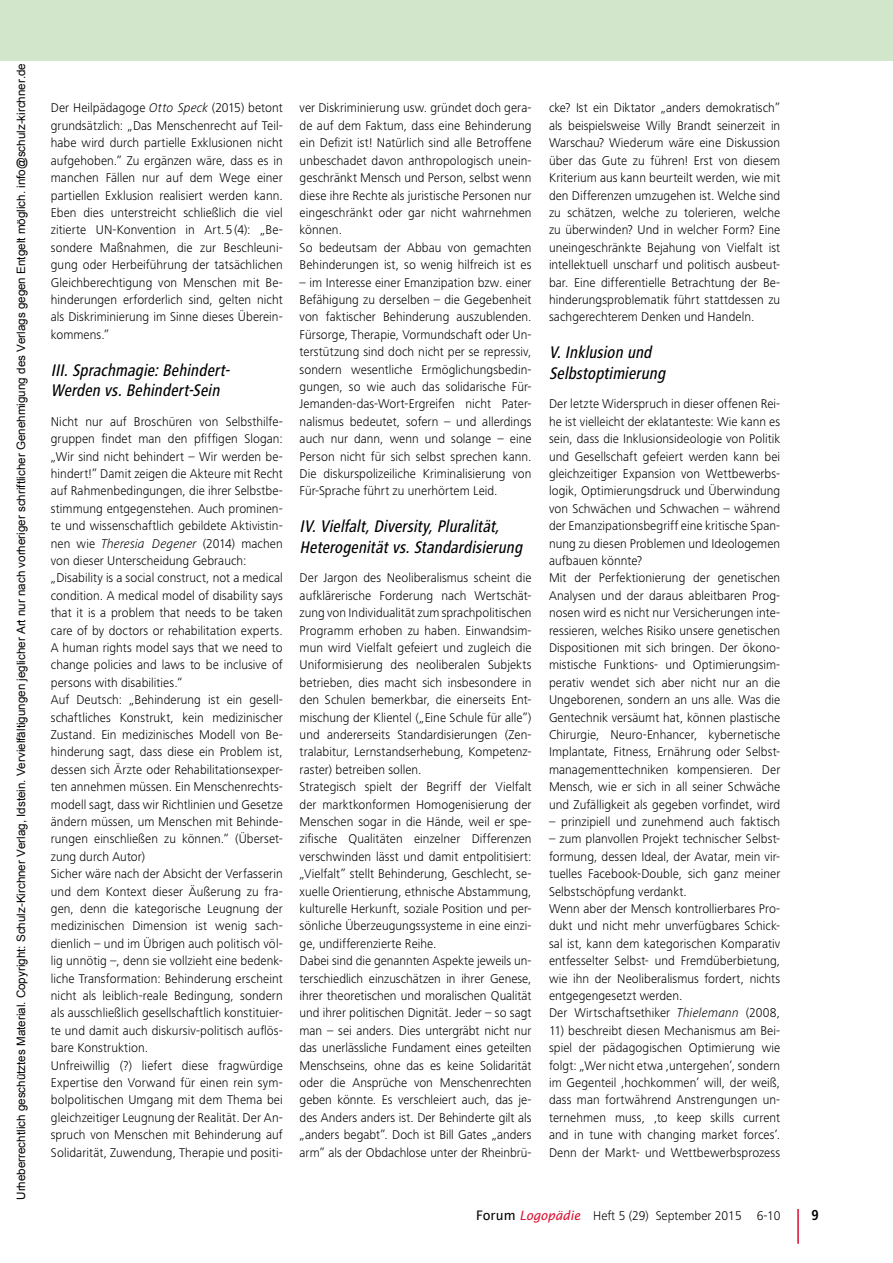
<style>
.page{position:relative;width:893px;height:1263px;background:#fff}
.page>*{position:absolute;margin:0;border:0;box-sizing:border-box;transform-origin:0 0}
.t1{font:italic 500 condensed 17.4px/20.2px "Frutiger Next LT";color:#000}
.t2{font:700 condensed 15px "Frutiger Next LT";color:#000}
.t3{font:300 13.2px/17.4px "Frutiger Next LT";letter-spacing:.005em;color:#000}
.t4{font:11.55px "Arial";color:#000}
.s1{font-style:italic}
.s2{font-family:"Lucida Sans Unicode";font-weight:400}
.s3{font-family:"Lucida Sans";font-weight:400;font-style:italic;font-size:12.75px;color:#db0c2f}
</style>
<div class="page">
<hr style="left:797px;top:1209px;width:2px;height:35px;background:#db0c2f">
<div style="left:0;top:0;width:893px;height:61px;background:#d1e6ca"></div>
<p class="t4" style="left:14px;top:1200px;width:1138px;rotate:-90deg">Urheberrechtlich geschütztes Material. Copyright: Schulz-Kirchner Verlag, Idstein. Vervielfältigungen jeglicher Art nur nach vorheriger schriftlicher Genehmigung des Verlags gegen Entgelt möglich. info@schulz-kirchner.de</p>
<p class="t3" style="left:51px;top:99px;width:233px;text-align:justify">Der Heilpädagoge <span class="s1">Otto Speck</span> (2015) betont grundsätzlich: „Das Menschenrecht auf Teil&shy;habe wird durch partielle Exklusionen nicht aufgehoben.” Zu ergänzen wäre, dass es in manchen Fällen nur auf dem Wege einer partiellen Exklusion realisiert werden kann.<br>Eben dies unterstreicht schließlich die viel zitierte UN-Konvention in Art.5(4): „Be&shy;sondere Maßnahmen, die zur Beschleuni&shy;gung oder Herbeiführung der tatsächlichen Gleichberechtigung von Menschen mit Be&shy;hinderungen erforderlich sind, gelten nicht als Diskriminierung im Sinne dieses Überein&shy;kommens.”</p>
<h1 class="t1" style="left:51px;top:360px;width:184px">III.Sprachmagie:Behindert-<br>Werden vs.Behindert-Sein</h1>
<p class="t3" style="left:51px;top:413px;width:233px">Nicht nur auf Broschüren von Selbsthilfe&shy;gruppen findet man den pfiffigen Slogan: „Wir sind nicht behindert – Wir werden be&shy;hindert!” Damit zeigen die Akteure mit Recht auf Rahmenbedingungen, die ihrer Selbstbe&shy;stimmung entgegenstehen. Auch prominen&shy;te und wissenschaftlich gebildete Aktivistin&shy;nen wie <span class="s1">Theresia Degener</span> (2014) machen von dieser Unterscheidung Gebrauch: „Disability is a social construct, not a medical condition. A medical model of disability says that it is a problem that needs to be taken care of by doctors or rehabilitation experts.<br>A human rights model says that we need to change policies and laws to be inclusive of persons with disabilities.“<br>Auf Deutsch: „Behinderung ist ein gesell&shy;schaftliches Konstrukt, kein medizinischer Zustand. Ein medizinisches Modell von Be&shy;hinderung sagt, dass diese ein Problem ist, dessen sich Ärzte oder Rehabilitationsexper&shy;ten annehmen müssen. Ein Menschenrechts&shy;modell sagt, dass wir Richtlinien und Gesetze ändern müssen, um Menschen mit Behinde&shy;rungen einschließen zu können.“ (Überset&shy;zung durch Autor)<br>Sicher wäre nach der Absicht der Verfasserin und dem Kontext dieser Äußerung zu fra&shy;gen, denn die kategorische Leugnung der medizinischen Dimension ist wenig sach&shy;dienlich – und im Übrigen auch politisch völ&shy;lig unnötig –, denn sie vollzieht eine bedenk&shy;liche Transformation: Behinderung erscheint nicht als leiblich-reale Bedingung, sondern als ausschließlich gesellschaftlich konstituier&shy;te und damit auch diskursiv-politisch auflös&shy;bare Konstruktion.<br>Unfreiwillig (?) liefert diese fragwürdige Expertise den Vorwand für einen rein sym&shy;bolpolitischen Umgang mit dem Thema bei gleichzeitiger Leugnung der Realität. Der An&shy;spruch von Menschen mit Behinderung auf Solidarität, Zuwendung, Therapie und positi-</p>
<p class="t3" style="left:300px;top:99px;width:233px">ver Diskriminierung usw. gründet doch gera&shy;de auf dem Faktum, dass eine Behinderung ein Defizit ist! Natürlich sind alle Betroffene unbeschadet davon anthropologisch unein&shy;geschränkt Mensch und Person, selbst wenn diese ihre Rechte als juristische Personen nur eingeschränkt oder gar nicht wahrnehmen können.<br>So bedeutsam der Abbau von gemachten Behinderungen ist, so wenig hilfreich ist es</p>
<p class="t3" style="left:300px;top:273px;width:233px;text-align:justify">– im Interesse einer Emanzipation bzw. einer Befähigung zu derselben – die Gegebenheit von faktischer Behinderung auszublenden.<br>Fürsorge, Therapie, Vormundschaft oder Un&shy;terstützung sind doch nicht per se repressiv, sondern wesentliche Ermöglichungsbedin&shy;gungen, so wie auch das solidarische Für-Jemanden-das-Wort-Ergreifen nicht Pater&shy;nalismus bedeutet, sofern – und allerdings auch nur dann, wenn und solange – eine Person nicht für sich selbst sprechen kann.<br>Die diskurspolizeiliche Kriminalisierung von Für-Sprache führt zu unerhörtem Leid.</p>
<h1 class="t1" style="left:300px;top:516px;width:228px">IV.Vielfalt,Diversity,Pluralität,<br>Heterogenitätvs.Standardisierung</h1>
<p class="t3" style="left:300px;top:569px;width:233px">Der Jargon des Neoliberalismus scheint die aufklärerische Forderung nach Wertschät&shy;zung von Individualität zum sprachpolitischen Programm erhoben zu haben. Einwandsim&shy;mun wird Vielfalt gefeiert und zugleich die Uniformisierung des neoliberalen Subjekts betrieben, dies macht sich insbesondere in den Schulen bemerkbar, die einerseits Ent&shy;mischung der Klientel („Eine Schule für alle”) und andererseits Standardisierungen (Zen&shy;tralabitur, Lernstandserhebung, Kompetenz&shy;raster) betreiben sollen.<br>Strategisch spielt der Begriff der Vielfalt der marktkonformen Homogenisierung der Menschen sogar in die Hände, weil er spe&shy;zifische Qualitäten einzelner Differenzen verschwinden lässt und damit entpolitisiert: „Vielfalt” stellt Behinderung, Geschlecht, se&shy;xuelle Orientierung, ethnische Abstammung, kulturelle Herkunft, soziale Position und per&shy;sönliche Überzeugungssysteme in eine einzi&shy;ge, undifferenzierte Reihe.<br>Dabei sind die genannten Aspekte jeweils un&shy;terschiedlich einzuschätzen in ihrer Genese, ihrer theoretischen und moralischen Qualität und ihrer politischen Dignität. Jeder – so sagt man – sei anders. Dies untergräbt nicht nur das unerlässliche Fundament eines geteilten Menschseins, ohne das es keine Solidarität oder die Ansprüche von Menschenrechten geben könnte. Es verschleiert auch, das je&shy;des Anders anders ist. Der Behinderte gilt als „anders begabt”. Doch ist Bill Gates „anders arm” als der Obdachlose unter der Rheinbrü-</p>
<p class="t3" style="left:549px;top:99px;width:233px;text-align:justify">cke? Ist ein Diktator „anders demokratisch” als beispielsweise Willy Brandt seinerzeit in Warschau? Wiederum wäre eine Diskussion über das Gute zu führen! Erst von diesem Kriterium aus kann beurteilt werden, wie mit den Differenzen umzugehen ist. Welche sind zu schätzen, welche zu tolerieren, welche zu überwinden? Und in welcher Form? Eine uneingeschränkte Bejahung von Vielfalt ist intellektuell unscharf und politisch ausbeut&shy;bar. Eine differentielle Betrachtung der Be&shy;hinderungsproblematik führt stattdessen zu sachgerechterem Denken und Handeln.</p>
<h1 class="t1" style="left:549px;top:342px;width:121px">V.Inklusion und<br>Selbstoptimierung</h1>
<p class="t3" style="left:549px;top:395px;width:233px">Der letzte Widerspruch in dieser offenen Rei&shy;he ist vielleicht der eklatanteste: Wie kann es sein, dass die Inklusionsideologie von Politik und Gesellschaft gefeiert werden kann bei gleichzeitiger Expansion von Wettbewerbs&shy;logik, Optimierungsdruck und Überwindung von Schwächen und Schwachen – während der Emanzipationsbegriff eine kritische Span&shy;nung zu diesen Problemen und Ideologemen aufbauen könnte?<br>Mit der Perfektionierung der genetischen Analysen und der daraus ableitbaren Prog&shy;nosen wird es nicht nur Versicherungen inte&shy;ressieren, welches Risiko unsere genetischen Dispositionen mit sich bringen. Der ökono&shy;mistische Funktions- und Optimierungsim&shy;perativ wendet sich aber nicht nur an die Ungeborenen, sondern an uns alle. Was die Gentechnik versäumt hat, können plastische Chirurgie, Neuro-Enhancer, kybernetische Implantate, Fitness, Ernährung oder Selbst&shy;managementtechniken kompensieren. Der Mensch, wie er sich in all seiner Schwäche und Zufälligkeit als gegeben vorfindet, wird</p>
<p class="t3" style="left:549px;top:813px;width:233px">– prinzipiell und zunehmend auch faktisch</p>
<p class="t3" style="left:549px;top:830px;width:233px">– zum planvollen Projekt technischer Selbst&shy;formung, dessen Ideal, der Avatar, mein vir&shy;tuelles Facebook-Double, sich ganz meiner Selbstschöpfung verdankt.<br>Wenn aber der Mensch kontrollierbares Pro&shy;dukt und nicht mehr unverfügbares Schick&shy;sal ist, kann dem kategorischen Komparativ entfesselter Selbst- und Fremdüberbietung, wie ihn der Neoliberalismus fordert, nichts entgegengesetzt werden.<br>Der Wirtschaftsethiker <span class="s1">Thielemann</span> (2008,</p>
<p class="t3" style="left:549px;top:1022px;width:233px;text-align:justify">11) beschreibt diesen Mechanismus am Bei&shy;spiel der pädagogischen Optimierung wie folgt: „Wer nicht etwa ‚untergehen’, sondern im Gegenteil ‚hochkommen’ will, der weiß, dass man fortwährend Anstrengungen un&shy;ternehmen muss, ‚to keep skills current and in tune with changing market forces’.<br>Denn der Markt- und Wettbewerbsprozess</p>
<p class="t3" style="left:476px;top:1206px;width:306px"><span class="s2">Forum</span> <span class="s3">Logopädie</span> Heft 5 (29) September 2015 6-10</p>
<p class="t2" style="left:811px;top:1206px;width:9px">9</p>
</div>
